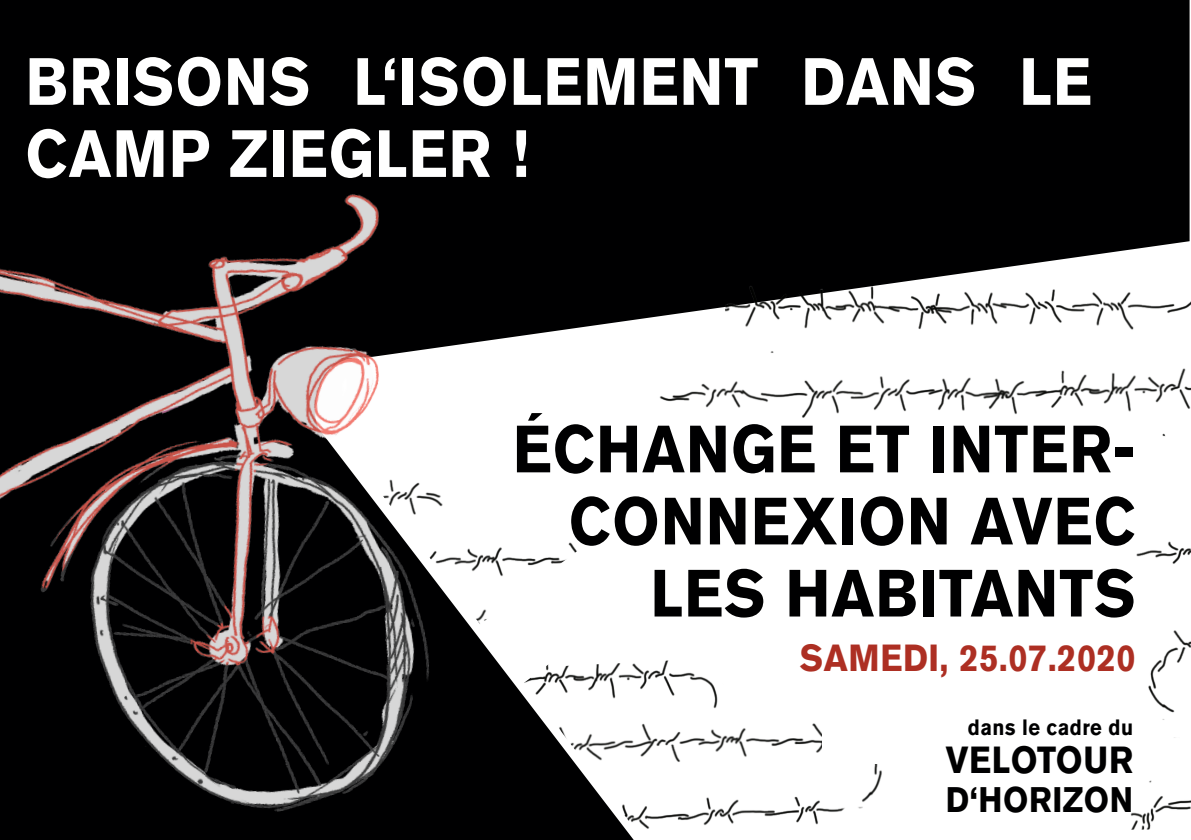
<style>
.page{position:relative;width:1191px;height:840px;background:#fff}
.page>*{position:absolute;margin:0;border:0;box-sizing:border-box;transform-origin:0 0}
.t1{font:700 66px/72px "Akzidenz Grotesk BQ";letter-spacing:.02em;color:#000001;text-align:right;scale:.91 1}
.t2{font:700 66px/72px "Akzidenz Grotesk BQ";letter-spacing:.02em;color:#fff;scale:.91 1}
.t3{font:700 37.4px "Akzidenz Grotesk BQ";letter-spacing:.02em;color:#ad2f23;scale:.91 1}
.t4{font:700 37.4px "Akzidenz Grotesk BQ";letter-spacing:.02em;color:#000001;scale:.91 1}
.t5{font:700 35.2px "Akzidenz Grotesk BQ";color:#000001;scale:.91 1}
.t6{font:700 22px "Akzidenz Grotesk BQ";color:#000001;scale:.91 1}
</style>
<div class="page">
<div style="left:0;top:0;width:1189px;height:839px;background:#000001"></div>
<img style="left:0;top:181px;width:614px;height:658px">
<img style="left:323px;top:210px;width:868px;height:622px">
<svg style="left:474px;top:509px;width:287px;height:177px"></svg>
<div style="left:822px;top:712px;width:101px;height:51px;background:#fff"></div>
<p class="t2" style="left:26px;top:46px;width:1173px">BRISONS L‘ISOLEMENT DANS LE<br>CAMP ZIEGLER !</p>
<p class="t1" style="left:513px;top:413px;width:686px">ÉCHANGE ET INTER-<br>CONNEXION AVEC<br>LES HABITANTS</p>
<p class="t3" style="left:799px;top:636px;width:371px">SAMEDI, 25.07.2020</p>
<p class="t6" style="left:968px;top:713px;width:183px">DANS LE CADRE DU</p>
<p class="t4" style="left:945px;top:738px;width:207px">VELOTOUR</p>
<p class="t5" style="left:946px;top:778px;width:207px">D‘HORIZON</p>
</div>
